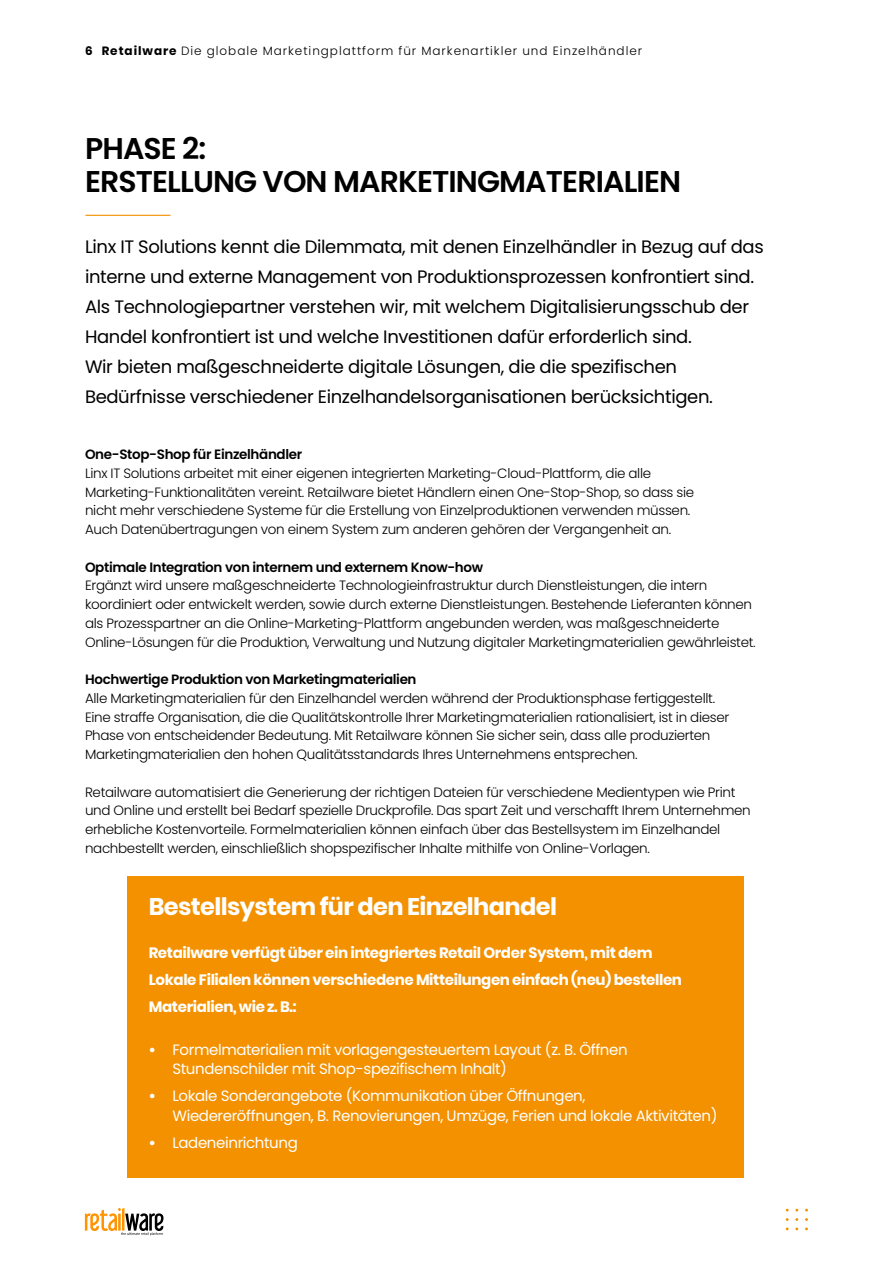
<style>
.page{position:relative;width:893px;height:1263px;background:#fff}
.page>*{position:absolute;margin:0;border:0;box-sizing:border-box;transform-origin:0 0}
.t1{font:600 30px/33px "Poppins";letter-spacing:-.03em;color:#000}
.t2{font:700 24px "Poppins";letter-spacing:-.025em;color:#fff}
.t3{font:18px/30px "Poppins";letter-spacing:-.02em;color:#000}
.t4{font:15px/19.5px "Poppins";letter-spacing:-.025em;color:#fff}
.t5{font:700 15px/27px "Poppins";letter-spacing:-.025em;color:#fff}
.t6{font:300 13.5px/18.8px "Poppins";letter-spacing:-.025em;color:#000}
.t7{font:600 13.5px "Poppins";letter-spacing:-.025em;color:#000}
.t8{font:300 12px "Poppins";letter-spacing:.08em;color:#000}
.s1{font-weight:700}
</style>
<div class="page">
<svg style="left:85px;top:1208px;width:78px;height:27px"></svg>
<div style="left:128px;top:876px;width:616px;height:302px;background:#f39100"></div>
<hr style="left:85px;top:215px;width:86px;height:1px;background:#f39100">
<p class="t8" style="left:85px;top:44px;width:559px"><span class="s1">6 Retailware</span> Die globale Marketingplattform für Markenartikler und Einzelhändler</p>
<h1 class="t1" style="left:85px;top:132px;width:598px">PHASE 2:<br>ERSTELLUNG VON MARKETINGMATERIALIEN</h1>
<p class="t3" style="left:85px;top:232px;width:680px">Linx IT Solutions kennt die Dilemmata, mit denen Einzelhändler in Bezug auf das interne und externe Management von Produktionsprozessen konfrontiert sind.<br>Als Technologiepartner verstehen wir, mit welchem Digitalisierungsschub der Handel konfrontiert ist und welche Investitionen dafür erforderlich sind.<br>Wir bieten maßgeschneiderte digitale Lösungen, die die spezifischen Bedürfnisse verschiedener Einzelhandelsorganisationen berücksichtigen.</p>
<p class="t7" style="left:85px;top:446px;width:219px">One-Stop-Shop für Einzelhändler</p>
<p class="t6" style="left:85px;top:464px;width:611px">Linx IT Solutions arbeitet mit einer eigenen integrierten Marketing-Cloud-Plattform, die alle Marketing-Funktionalitäten vereint. Retailware bietet Händlern einen One-Stop-Shop, so dass sie nicht mehr verschiedene Systeme für die Erstellung von Einzelproduktionen verwenden müssen.<br>Auch Datenübertragungen von einem System zum anderen gehören der Vergangenheit an.</p>
<p class="t7" style="left:85px;top:559px;width:400px">Optimale Integration von internem und externem Know-how</p>
<p class="t6" style="left:85px;top:576px;width:672px">Ergänzt wird unsere maßgeschneiderte Technologieinfrastruktur durch Dienstleistungen, die intern koordiniert oder entwickelt werden, sowie durch externe Dienstleistungen. Bestehende Lieferanten können als Prozesspartner an die Online-Marketing-Plattform angebunden werden, was maßgeschneiderte Online-Lösungen für die Produktion, Verwaltung und Nutzung digitaler Marketingmaterialien gewährleistet.</p>
<p class="t7" style="left:85px;top:671px;width:333px">Hochwertige Produktion von Marketingmaterialien</p>
<p class="t6" style="left:85px;top:689px;width:646px">Alle Marketingmaterialien für den Einzelhandel werden während der Produktionsphase fertiggestellt.<br>Eine straffe Organisation, die die Qualitätskontrolle Ihrer Marketingmaterialien rationalisiert, ist in dieser Phase von entscheidender Bedeutung. Mit Retailware können Sie sicher sein, dass alle produzierten Marketingmaterialien den hohen Qualitätsstandards Ihres Unternehmens entsprechen.</p>
<p class="t6" style="left:85px;top:783px;width:667px">Retailware automatisiert die Generierung der richtigen Dateien für verschiedene Medientypen wie Print und Online und erstellt bei Bedarf spezielle Druckprofile. Das spart Zeit und verschafft Ihrem Unternehmen erhebliche Kostenvorteile. Formelmaterialien können einfach über das Bestellsystem im Einzelhandel nachbestellt werden, einschließlich shopspezifischer Inhalte mithilfe von Online-Vorlagen.</p>
<h2 class="t2" style="left:149px;top:893px;width:410px">Bestellsystem für den Einzelhandel</h2>
<p class="t5" style="left:149px;top:940px;width:535px">Retailware verfügt über ein integriertes Retail Order System, mit dem<br>Lokale Filialen können verschiedene Mitteilungen einfach (neu) bestellen<br>Materialien, wie z. B.:</p>
<p class="t4" style="left:172px;top:1039px;width:457px;text-indent:-24px"><span class="s1">•</span> Formelmaterialien mit vorlagengesteuertem Layout (z. B. Öffnen<br>Stundenschilder mit Shop-spezifischem Inhalt)</p>
<p class="t4" style="left:172px;top:1086px;width:547px;text-indent:-24px"><span class="s1">•</span> Lokale Sonderangebote (Kommunikation über Öffnungen,<br>Wiedereröffnungen, B. Renovierungen, Umzüge, Ferien und lokale Aktivitäten)</p>
<p class="t4" style="left:149px;top:1132px;width:151px"><span class="s1">•</span> Ladeneinrichtung</p>
</div>
